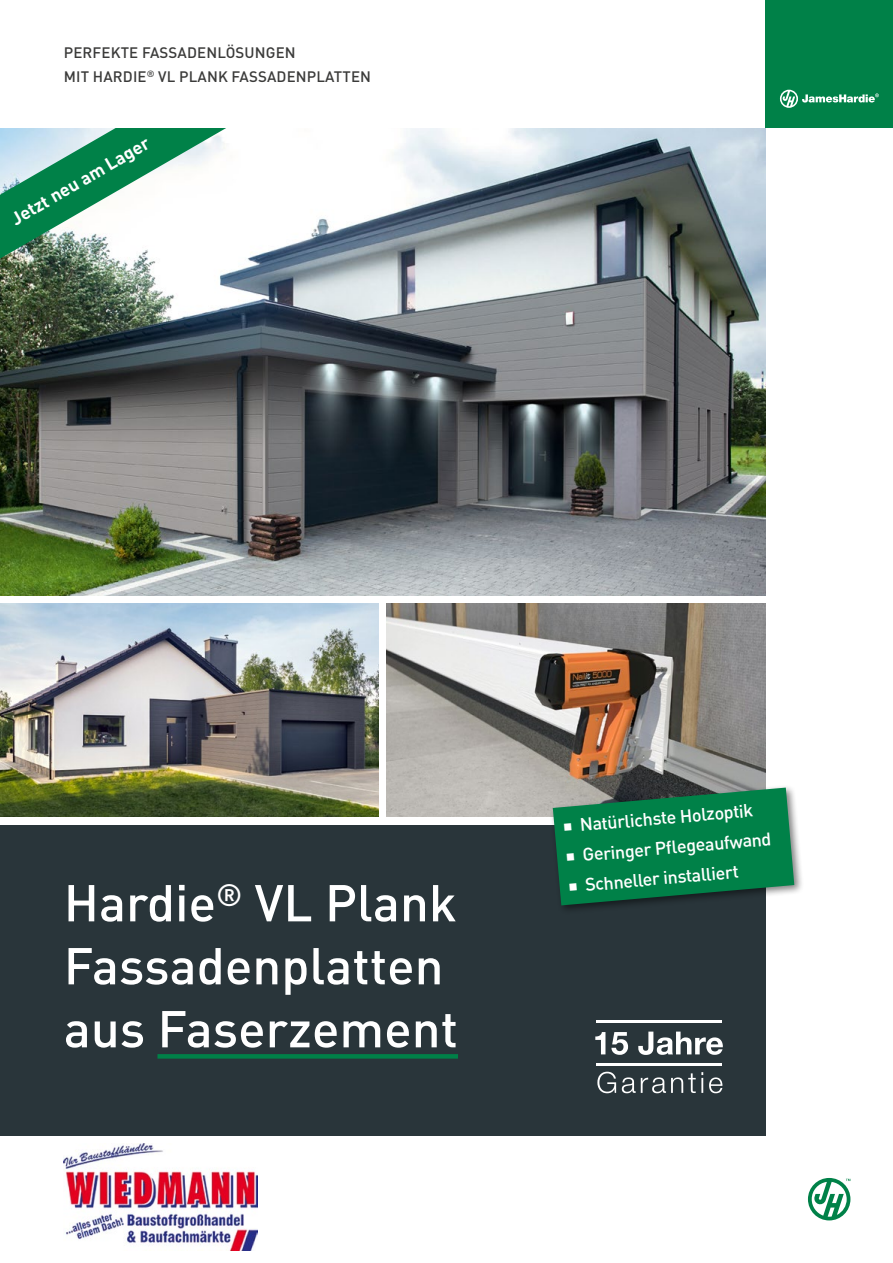
<style>
.page{position:relative;width:893px;height:1263px;background:#fff}
.page>*{position:absolute;margin:0;border:0;box-sizing:border-box;transform-origin:0 0}
.t1{font:500 51px/63px "DIN Pro";color:#fff}
.t2{font:500 18px "DIN Pro";color:#fff}
.t3{font:700 18px "DIN Pro";color:#fff}
.t4{font:500 15px/24px "DIN Pro";letter-spacing:.01em;color:#3b3b3a}
</style>
<div class="page">
<img style="left:0;top:128px;width:765px;height:467px">
<svg style="left:0;top:128px;width:262px;height:131px"></svg>
<div style="left:0;top:825px;width:765px;height:310px;background:#29353a"></div>
<svg style="left:808px;top:1178px;width:42px;height:42px"></svg>
<div style="left:765px;top:0;width:128px;height:128px;background:#008148"></div>
<svg style="left:780px;top:90px;width:99px;height:18px"></svg>
<img style="left:387px;top:604px;width:378px;height:212px">
<img style="left:0;top:604px;width:378px;height:212px">
<svg style="left:595px;top:1032px;width:10px;height:22px"></svg>
<svg style="left:611px;top:1032px;width:17px;height:23px"></svg>
<svg style="left:638px;top:1031px;width:85px;height:24px"></svg>
<svg style="left:597px;top:1072px;width:19px;height:21px"></svg>
<svg style="left:622px;top:1072px;width:81px;height:21px"></svg>
<svg style="left:709px;top:1077px;width:13px;height:16px"></svg>
<hr style="left:596px;top:1063px;width:125px;height:2px;background:#fff">
<hr style="left:596px;top:1021px;width:125px;height:2px;background:#fff">
<hr style="left:157px;top:1054px;width:301px;height:4px;background:#008148">
<div style="left:549px;top:784px;width:255px;height:131px;background:#000;opacity:.5"></div>
<svg style="left:553px;top:787px;width:241px;height:118px;background:#137b4e"></svg>
<img style="left:64px;top:1144px;width:193px;height:106px">
<p class="t4" style="left:64px;top:39px;width:309px">PERFEKTE FASSADENLÖSUNGEN<br>MIT HARDIE<sup>®</sup> VL PLANK FASSADENPLATTEN</p>
<p class="t3" style="left:6px;top:209px;width:158px;rotate:-30deg">Jetzt neu am Lager</p>
<h1 class="t1" style="left:64px;top:869px;width:396px">Hardie<sup>®</sup> VL Plank<br>Fassadenplatten aus Faserzement</h1>
<p class="t2" style="left:562px;top:814px;width:192px;rotate:-5deg">○ Natürlichste Holzoptik</p>
<p class="t2" style="left:564px;top:844px;width:208px;rotate:-5deg">○ Geringer Pfl egeaufwand</p>
<p class="t2" style="left:567px;top:874px;width:173px;rotate:-5deg">○ Schneller installiert</p>
</div>
